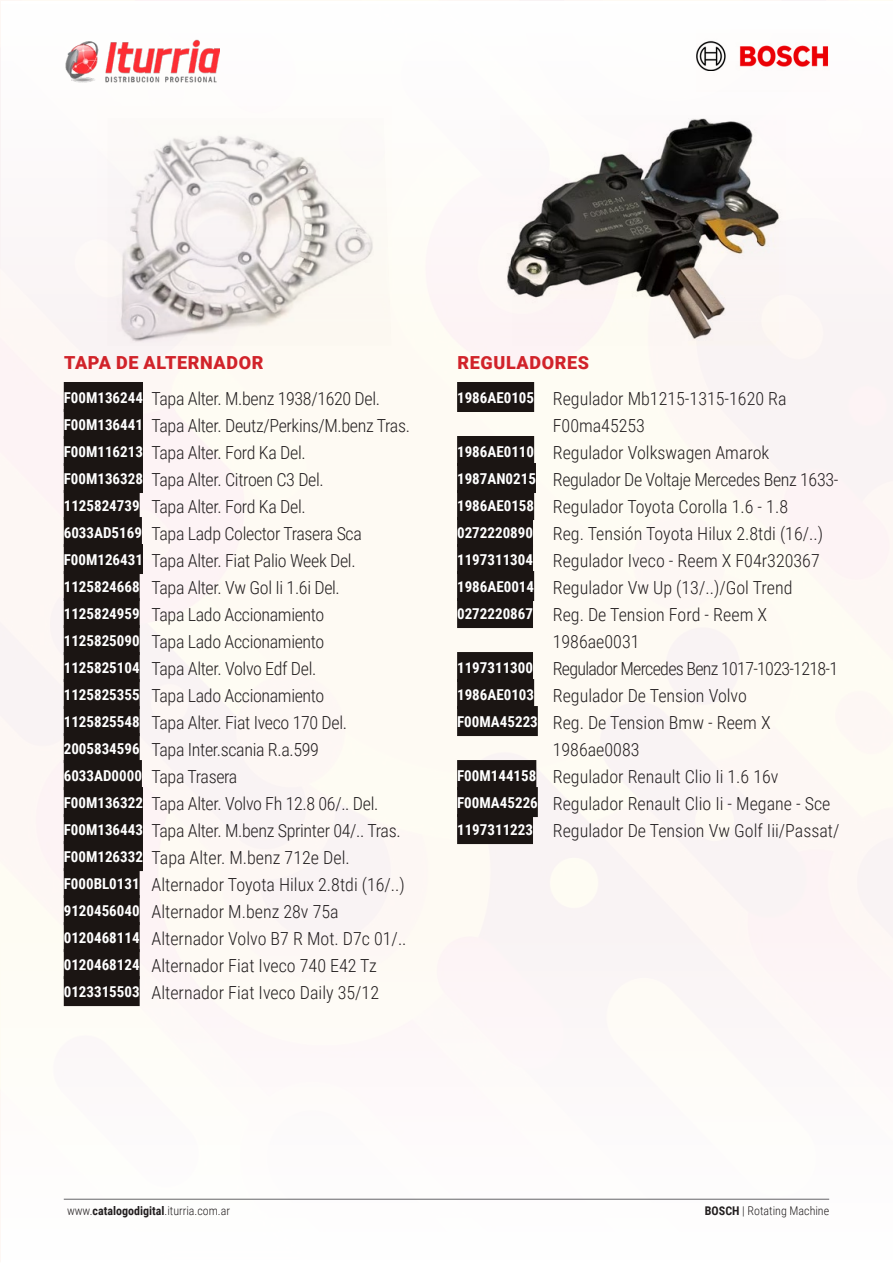
<style>
.page{position:relative;width:893px;height:1263px;background:#fff}
.page>*{position:absolute;margin:0;border:0;box-sizing:border-box;transform-origin:0 0}
.t1{font:300 18px/27px "Roboto Condensed";letter-spacing:-.005em;color:#231f20}
.t2{font:300 18px "Roboto Condensed";letter-spacing:-.04em;color:#231f20}
.t3{font:900 18px "Roboto";letter-spacing:.035em;color:#d1232a}
.t4{font:700 15px "Roboto Condensed";color:#fff}
.t5{font:300 12px "Roboto Condensed";color:#231f20}
.s1{font-weight:700}
</style>
<div class="page">
<hr style="left:64px;top:1199px;width:765px;height:1px;background:#636366">
<img style="left:697px;top:40px;width:132px;height:31px">
<img style="left:65px;top:39px;width:155px;height:44px">
<div style="left:64px;top:382px;width:79px;height:30px;background:#1b1513"></div>
<div style="left:64px;top:409px;width:79px;height:30px;background:#1b1513"></div>
<div style="left:64px;top:436px;width:79px;height:30px;background:#1b1513"></div>
<div style="left:64px;top:463px;width:79px;height:30px;background:#1b1513"></div>
<div style="left:64px;top:490px;width:76px;height:30px;background:#1b1513"></div>
<div style="left:64px;top:517px;width:78px;height:30px;background:#1b1513"></div>
<div style="left:64px;top:544px;width:79px;height:30px;background:#1b1513"></div>
<div style="left:64px;top:571px;width:76px;height:30px;background:#1b1513"></div>
<div style="left:64px;top:598px;width:76px;height:30px;background:#1b1513"></div>
<div style="left:64px;top:625px;width:76px;height:30px;background:#1b1513"></div>
<div style="left:64px;top:652px;width:76px;height:30px;background:#1b1513"></div>
<div style="left:64px;top:679px;width:76px;height:30px;background:#1b1513"></div>
<div style="left:64px;top:706px;width:76px;height:30px;background:#1b1513"></div>
<div style="left:64px;top:733px;width:76px;height:30px;background:#1b1513"></div>
<div style="left:64px;top:760px;width:78px;height:30px;background:#1b1513"></div>
<div style="left:64px;top:787px;width:79px;height:30px;background:#1b1513"></div>
<div style="left:64px;top:814px;width:79px;height:30px;background:#1b1513"></div>
<div style="left:64px;top:841px;width:79px;height:30px;background:#1b1513"></div>
<div style="left:64px;top:868px;width:76px;height:30px;background:#1b1513"></div>
<div style="left:64px;top:895px;width:76px;height:30px;background:#1b1513"></div>
<div style="left:64px;top:922px;width:76px;height:30px;background:#1b1513"></div>
<div style="left:64px;top:949px;width:76px;height:30px;background:#1b1513"></div>
<div style="left:64px;top:976px;width:76px;height:30px;background:#1b1513"></div>
<img style="left:108px;top:134px;width:283px;height:211px">
<div style="left:457px;top:382px;width:77px;height:30px;background:#1b1513"></div>
<div style="left:457px;top:436px;width:77px;height:30px;background:#1b1513"></div>
<div style="left:457px;top:463px;width:79px;height:30px;background:#1b1513"></div>
<div style="left:457px;top:490px;width:77px;height:30px;background:#1b1513"></div>
<div style="left:457px;top:517px;width:76px;height:30px;background:#1b1513"></div>
<div style="left:457px;top:544px;width:76px;height:30px;background:#1b1513"></div>
<div style="left:457px;top:571px;width:77px;height:30px;background:#1b1513"></div>
<div style="left:457px;top:598px;width:76px;height:30px;background:#1b1513"></div>
<div style="left:457px;top:652px;width:76px;height:30px;background:#1b1513"></div>
<div style="left:457px;top:679px;width:77px;height:30px;background:#1b1513"></div>
<div style="left:457px;top:706px;width:81px;height:30px;background:#1b1513"></div>
<div style="left:457px;top:760px;width:79px;height:30px;background:#1b1513"></div>
<div style="left:457px;top:787px;width:81px;height:30px;background:#1b1513"></div>
<div style="left:457px;top:814px;width:76px;height:30px;background:#1b1513"></div>
<img style="left:501px;top:118px;width:284px;height:227px">
<p class="t3" style="left:64px;top:350px;width:201px">TAPA DE ALTERNADOR</p>
<p class="t4" style="left:64px;top:387px;width:81px">F00M136244</p>
<p class="t4" style="left:64px;top:414px;width:81px">F00M136441</p>
<p class="t4" style="left:64px;top:441px;width:81px">F00M116213</p>
<p class="t4" style="left:64px;top:468px;width:81px">F00M136328</p>
<p class="t4" style="left:64px;top:495px;width:77px">1125824739</p>
<p class="t4" style="left:64px;top:522px;width:80px">6033AD5169</p>
<p class="t4" style="left:64px;top:549px;width:81px">F00M126431</p>
<p class="t4" style="left:64px;top:576px;width:77px">1125824668</p>
<p class="t4" style="left:64px;top:603px;width:77px">1125824959</p>
<p class="t4" style="left:64px;top:630px;width:77px">1125825090</p>
<p class="t4" style="left:64px;top:657px;width:77px">1125825104</p>
<p class="t4" style="left:64px;top:684px;width:77px">1125825355</p>
<p class="t4" style="left:64px;top:711px;width:77px">1125825548</p>
<p class="t4" style="left:64px;top:738px;width:77px">2005834596</p>
<p class="t4" style="left:64px;top:765px;width:80px">6033AD0000</p>
<p class="t4" style="left:64px;top:792px;width:81px">F00M136322</p>
<p class="t4" style="left:64px;top:819px;width:81px">F00M136443</p>
<p class="t4" style="left:64px;top:846px;width:81px">F00M126332</p>
<p class="t4" style="left:64px;top:873px;width:77px">F000BL0131</p>
<p class="t4" style="left:64px;top:900px;width:77px">9120456040</p>
<p class="t4" style="left:64px;top:927px;width:77px">0120468114</p>
<p class="t4" style="left:64px;top:954px;width:77px">0120468124</p>
<p class="t4" style="left:64px;top:981px;width:77px">0123315503</p>
<p class="t1" style="left:151px;top:385px;width:230px">Tapa Alter. M.benz 1938/1620 Del.</p>
<p class="t1" style="left:151px;top:412px;width:260px">Tapa Alter. Deutz/Perkins/M.benz Tras.</p>
<p class="t1" style="left:151px;top:439px;width:156px">Tapa Alter. Ford Ka Del.</p>
<p class="t1" style="left:151px;top:466px;width:174px">Tapa Alter. Citroen C3 Del.</p>
<p class="t1" style="left:151px;top:493px;width:156px">Tapa Alter. Ford Ka Del.</p>
<p class="t1" style="left:151px;top:520px;width:212px">Tapa Ladp Colector Trasera Sca</p>
<p class="t1" style="left:151px;top:547px;width:206px">Tapa Alter. Fiat Palio Week Del.</p>
<p class="t1" style="left:151px;top:574px;width:190px">Tapa Alter. Vw Gol Ii 1.6i Del.</p>
<p class="t1" style="left:151px;top:601px;width:174px">Tapa Lado Accionamiento</p>
<p class="t1" style="left:151px;top:628px;width:174px">Tapa Lado Accionamiento</p>
<p class="t1" style="left:151px;top:655px;width:166px">Tapa Alter. Volvo Edf Del.</p>
<p class="t1" style="left:151px;top:682px;width:174px">Tapa Lado Accionamiento</p>
<p class="t1" style="left:151px;top:709px;width:197px">Tapa Alter. Fiat Iveco 170 Del.</p>
<p class="t1" style="left:151px;top:736px;width:169px">Tapa Inter.scania R.a.599</p>
<p class="t1" style="left:151px;top:763px;width:87px">Tapa Trasera</p>
<p class="t1" style="left:151px;top:790px;width:228px">Tapa Alter. Volvo Fh 12.8 06/.. Del.</p>
<p class="t1" style="left:151px;top:817px;width:251px">Tapa Alter. M.benz Sprinter 04/.. Tras.</p>
<p class="t1" style="left:151px;top:844px;width:200px">Tapa Alter. M.benz 712e Del.</p>
<p class="t1" style="left:151px;top:871px;width:255px">Alternador Toyota Hilux 2.8tdi (16/..)</p>
<p class="t1" style="left:151px;top:898px;width:189px">Alternador M.benz 28v 75a</p>
<p class="t1" style="left:151px;top:925px;width:257px">Alternador Volvo B7 R Mot. D7c 01/..</p>
<p class="t1" style="left:151px;top:952px;width:227px">Alternador Fiat Iveco 740 E42 Tz</p>
<p class="t1" style="left:151px;top:979px;width:229px">Alternador Fiat Iveco Daily 35/12</p>
<p class="t3" style="left:457px;top:350px;width:133px">REGULADORES</p>
<p class="t4" style="left:457px;top:387px;width:79px">1986AE0105</p>
<p class="t4" style="left:457px;top:441px;width:79px">1986AE0110</p>
<p class="t4" style="left:457px;top:468px;width:80px">1987AN0215</p>
<p class="t4" style="left:457px;top:495px;width:79px">1986AE0158</p>
<p class="t4" style="left:457px;top:522px;width:77px">0272220890</p>
<p class="t4" style="left:457px;top:549px;width:77px">1197311304</p>
<p class="t4" style="left:457px;top:576px;width:79px">1986AE0014</p>
<p class="t4" style="left:457px;top:603px;width:77px">0272220867</p>
<p class="t4" style="left:457px;top:657px;width:77px">1197311300</p>
<p class="t4" style="left:457px;top:684px;width:79px">1986AE0103</p>
<p class="t4" style="left:457px;top:711px;width:82px">F00MA45223</p>
<p class="t4" style="left:457px;top:765px;width:81px">F00M144158</p>
<p class="t4" style="left:457px;top:792px;width:82px">F00MA45226</p>
<p class="t4" style="left:457px;top:819px;width:77px">1197311223</p>
<p class="t1" style="left:553px;top:385px;width:235px">Regulador Mb1215-1315-1620 Ra<br>F00ma45253</p>
<p class="t1" style="left:553px;top:439px;width:218px">Regulador Volkswagen Amarok</p>
<p class="t1" style="left:553px;top:466px;width:287px">Regulador De Voltaje Mercedes Benz 1633-</p>
<p class="t1" style="left:553px;top:493px;width:237px">Regulador Toyota Corolla 1.6 - 1.8</p>
<p class="t1" style="left:553px;top:520px;width:272px">Reg. Tensión Toyota Hilux 2.8tdi (16/..)</p>
<p class="t1" style="left:553px;top:547px;width:268px">Regulador Iveco - Reem X F04r320367</p>
<p class="t1" style="left:553px;top:574px;width:241px">Regulador Vw Up (13/..)/Gol Trend</p>
<p class="t1" style="left:553px;top:601px;width:216px">Reg. De Tension Ford - Reem X<br>1986ae0031</p>
<p class="t2" style="left:553px;top:656px;width:287px">Regulador Mercedes Benz 1017-1023-1218-1</p>
<p class="t1" style="left:553px;top:682px;width:196px">Regulador De Tension Volvo</p>
<p class="t1" style="left:553px;top:709px;width:219px">Reg. De Tension Bmw - Reem X<br>1986ae0083</p>
<p class="t1" style="left:553px;top:763px;width:227px">Regulador Renault Clio Ii 1.6 16v</p>
<p class="t1" style="left:553px;top:790px;width:279px">Regulador Renault Clio Ii - Megane - Sce</p>
<p class="t1" style="left:553px;top:817px;width:288px">Regulador De Tension Vw Golf Iii/Passat/</p>
<p class="t5" style="left:67px;top:1202px;width:165px">www.<span class="s1">catalogodigital</span>.iturria.com.ar</p>
<p class="t5" style="left:705px;top:1202px;width:126px"><span class="s1">BOSCH</span> | Rotating Machine</p>
</div>
